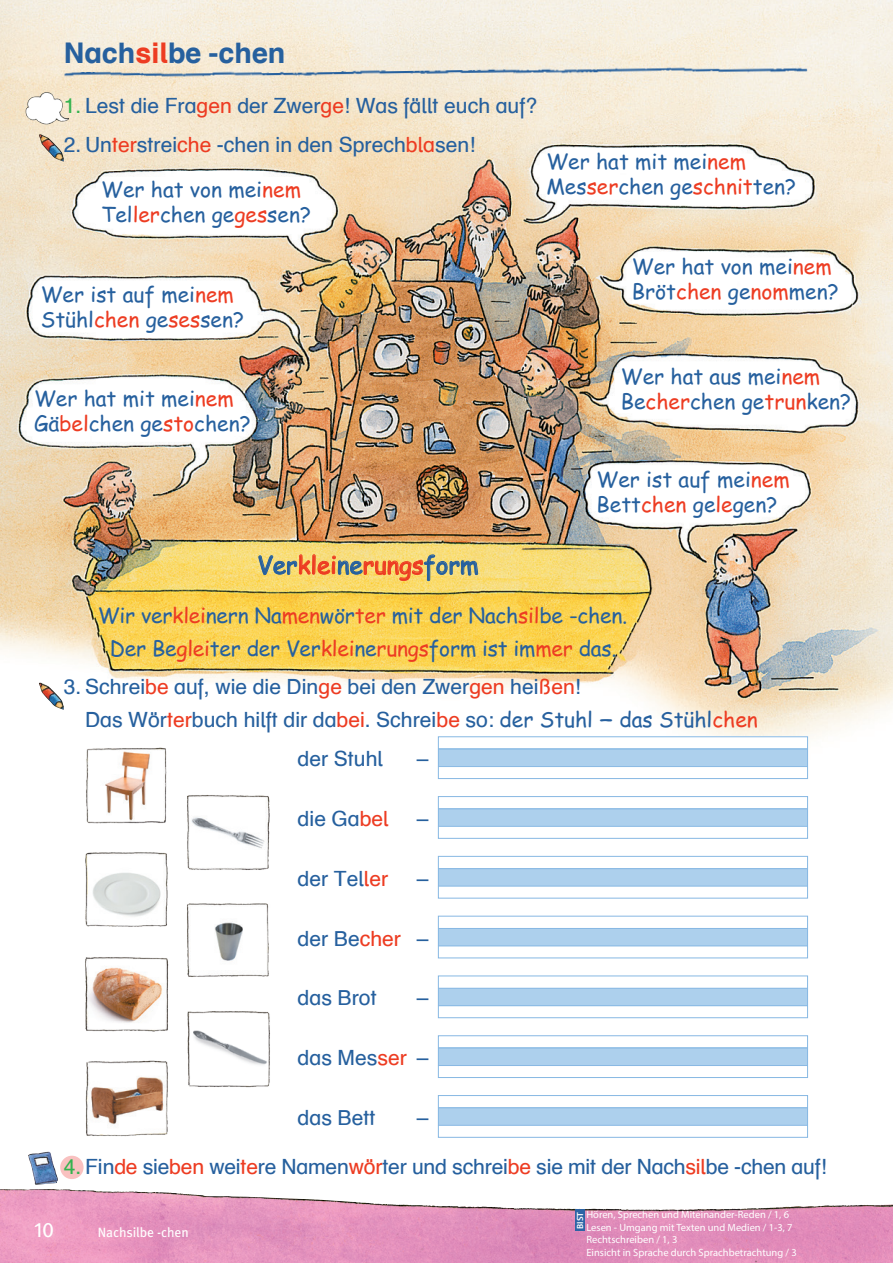
<style>
.page{position:relative;width:893px;height:1263px;background:#fff}
.page>*{position:absolute;margin:0;border:0;box-sizing:border-box;transform-origin:0 0}
.t1{font:28.5px "Schulbuch Nord OE Bold";color:#26609e}
.t2{font:24px "Comic Sans MSOE";color:#26609e}
.t3{font:21px/25.2px "Comic Sans MSOE";color:#26609e}
.t4{font:21px/33px "Schulbuch Nord OE Roman";color:#26609e}
.t5{font:21px "Meta Book Expert";color:#fff}
.t6{font:13.5px "Meta";color:#fff}
.t7{font:10.5px/12.6px "Myriad Pro";color:#fff}
.t8{font:600 9px "Myriad Pro";color:#fff}
.s1{color:#ed3c22}
.s2{color:#34b34f}
.s3{font-family:"Comic Sans MSOE"}
.s4{font-family:"Comic Sans MSOE";color:#ed3c22}
</style>
<div class="page">
<img style="left:0;top:0;width:893px;height:1179px">
<img style="left:26px;top:92px;width:43px;height:32px">
<img style="left:38px;top:134px;width:26px;height:28px">
<img style="left:38px;top:682px;width:26px;height:28px">
<div style="left:60px;top:1156px;width:24px;height:23px;background:#f9c1c0;border-radius:50%"></div>
<img style="left:28px;top:1152px;width:30px;height:33px">
<svg style="left:258px;top:554px;width:220px;height:55px;background:#e8c662"></svg>
<img style="left:0;top:1189px;width:893px;height:74px">
<img style="left:64px;top:62px;width:743px;height:20px">
<div style="left:438px;top:736px;width:370px;height:43px;background:#fff"></div>
<div style="left:438px;top:749px;width:370px;height:17px;background:#add0ed"></div>
<hr style="left:438px;top:749px;width:370px;height:1px;background:#87b8e3">
<hr style="left:438px;top:766px;width:370px;height:1px;background:#87b8e3">
<div style="left:438px;top:736px;width:370px;height:43px;border:1px solid #87b8e3"></div>
<div style="left:438px;top:796px;width:370px;height:43px;background:#fff"></div>
<div style="left:438px;top:808px;width:370px;height:18px;background:#add0ed"></div>
<hr style="left:438px;top:808px;width:370px;height:1px;background:#87b8e3">
<hr style="left:438px;top:826px;width:370px;height:1px;background:#87b8e3">
<div style="left:438px;top:796px;width:370px;height:43px;border:1px solid #87b8e3"></div>
<div style="left:438px;top:856px;width:370px;height:42px;background:#fff"></div>
<div style="left:438px;top:868px;width:370px;height:18px;background:#add0ed"></div>
<hr style="left:438px;top:868px;width:370px;height:1px;background:#87b8e3">
<hr style="left:438px;top:886px;width:370px;height:1px;background:#87b8e3">
<div style="left:438px;top:856px;width:370px;height:42px;border:1px solid #87b8e3"></div>
<div style="left:438px;top:916px;width:370px;height:42px;background:#fff"></div>
<div style="left:438px;top:928px;width:370px;height:17px;background:#add0ed"></div>
<hr style="left:438px;top:928px;width:370px;height:1px;background:#87b8e3">
<hr style="left:438px;top:945px;width:370px;height:1px;background:#87b8e3">
<div style="left:438px;top:916px;width:370px;height:42px;border:1px solid #87b8e3"></div>
<div style="left:438px;top:975px;width:370px;height:43px;background:#fff"></div>
<div style="left:438px;top:988px;width:370px;height:17px;background:#add0ed"></div>
<hr style="left:438px;top:988px;width:370px;height:1px;background:#87b8e3">
<hr style="left:438px;top:1005px;width:370px;height:1px;background:#87b8e3">
<div style="left:438px;top:975px;width:370px;height:43px;border:1px solid #87b8e3"></div>
<div style="left:438px;top:1035px;width:370px;height:43px;background:#fff"></div>
<div style="left:438px;top:1048px;width:370px;height:17px;background:#add0ed"></div>
<hr style="left:438px;top:1048px;width:370px;height:1px;background:#87b8e3">
<hr style="left:438px;top:1065px;width:370px;height:1px;background:#87b8e3">
<div style="left:438px;top:1035px;width:370px;height:43px;border:1px solid #87b8e3"></div>
<div style="left:438px;top:1095px;width:370px;height:43px;background:#fff"></div>
<div style="left:438px;top:1107px;width:370px;height:18px;background:#add0ed"></div>
<hr style="left:438px;top:1107px;width:370px;height:1px;background:#87b8e3">
<hr style="left:438px;top:1125px;width:370px;height:1px;background:#87b8e3">
<div style="left:438px;top:1095px;width:370px;height:43px;border:1px solid #87b8e3"></div>
<img style="left:186px;top:901px;width:86px;height:78px">
<img style="left:84px;top:1059px;width:86px;height:78px">
<img style="left:84px;top:954px;width:86px;height:79px">
<img style="left:185px;top:792px;width:87px;height:80px">
<img style="left:186px;top:1009px;width:87px;height:80px">
<img style="left:83px;top:746px;width:87px;height:80px">
<img style="left:83px;top:851px;width:87px;height:77px">
<div style="left:575px;top:1210px;width:10px;height:21px;background:#2d64a5"></div>
<h1 class="t1" style="left:64px;top:35px;width:223px">Nach<span class="s1">sil</span>be -chen</h1>
<p class="t4" style="left:64px;top:89px;width:475px"><span class="s2">1.</span> Lest die Fra<span class="s1">gen</span> der Zwer<span class="s1">ge</span>! Was fällt euch auf?</p>
<p class="t4" style="left:64px;top:128px;width:413px">2. Un<span class="s1">ter</span>strei<span class="s1">che</span> -chen in den Sprech<span class="s1">bla</span>sen!</p>
<p class="t3" style="left:101px;top:176px;width:211px">Wer hat von mei<span class="s1">nem<br></span>Tel<span class="s1">ler</span>chen ge<span class="s1">ges</span>sen?</p>
<p class="t3" style="left:546px;top:148px;width:251px">Wer hat mit mei<span class="s1">nem<br></span>Mes<span class="s1">ser</span>chen ge<span class="s1">schnit</span>ten?</p>
<p class="t3" style="left:41px;top:281px;width:205px">Wer ist auf mei<span class="s1">nem<br></span>Stühl<span class="s1">chen</span> ge<span class="s1">ses</span>sen?</p>
<p class="t3" style="left:632px;top:253px;width:208px">Wer hat von mei<span class="s1">nem<br></span>Bröt<span class="s1">chen</span> ge<span class="s1">nom</span>men?</p>
<p class="t3" style="left:621px;top:363px;width:201px">Wer hat aus mei<span class="s1">nem</span></p>
<p class="t3" style="left:34px;top:385px;width:201px">Wer hat mit mei<span class="s1">nem</span></p>
<p class="t3" style="left:621px;top:388px;width:232px">Be<span class="s1">cher</span>chen ge<span class="s1">trun</span>ken?</p>
<p class="t3" style="left:34px;top:410px;width:218px">Gä<span class="s1">bel</span>chen ge<span class="s1">sto</span>chen?</p>
<p class="t2" style="left:257px;top:547px;width:223px">Ver<span class="s1">klei</span>ne<span class="s1">rungs</span>form</p>
<p class="t3" style="left:597px;top:466px;width:195px">Wer ist auf mei<span class="s1">nem<br></span>Bett<span class="s1">chen</span> ge<span class="s1">le</span>gen?</p>
<p class="t3" style="left:98px;top:598px;width:531px;line-height:33px;text-align:center">Wir ver<span class="s1">klei</span>nern Na<span class="s1">men</span>wör<span class="s1">ter</span> mit der Nach<span class="s1">sil</span>be -chen.<br>Der Be<span class="s1">glei</span>ter der Ver<span class="s1">klei</span>ne<span class="s1">rungs</span>form ist im<span class="s1">mer</span> das.</p>
<p class="t4" style="left:85px;top:670px;width:674px;text-indent:-21px">3. Schrei<span class="s1">be</span> auf, wie die Din<span class="s1">ge</span> bei den Zwer<span class="s1">gen</span> hei<span class="s1">ßen</span>!<br>Das Wör<span class="s1">ter</span>buch hilft dir da<span class="s1">bei</span>. Schrei<span class="s1">be</span> so: <span class="s3">der Stuhl – das Stühl</span><span class="s4">chen</span></p>
<p class="t4" style="left:298px;top:742px;width:87px">der Stuhl</p>
<p class="t4" style="left:417px;top:742px;width:13px">–</p>
<p class="t4" style="left:298px;top:802px;width:93px">die Ga<span class="s1">bel</span></p>
<p class="t4" style="left:417px;top:802px;width:13px">–</p>
<p class="t4" style="left:298px;top:862px;width:92px">der Tel<span class="s1">ler</span></p>
<p class="t4" style="left:417px;top:862px;width:13px">–</p>
<p class="t4" style="left:298px;top:921px;width:132px">der Be<span class="s1">cher</span> –</p>
<p class="t4" style="left:298px;top:981px;width:81px">das Brot</p>
<p class="t4" style="left:417px;top:981px;width:13px">–</p>
<p class="t4" style="left:298px;top:1041px;width:132px">das Mes<span class="s1">ser</span> –</p>
<p class="t4" style="left:298px;top:1101px;width:79px">das Bett</p>
<p class="t4" style="left:417px;top:1101px;width:13px">–</p>
<p class="t4" style="left:64px;top:1150px;width:764px"><span class="s2">4.</span> Fin<span class="s1">de</span> sie<span class="s1">ben</span> wei<span class="s1">te</span>re Namen<span class="s1">wör</span>ter und schrei<span class="s1">be</span> sie mit der Nach<span class="s1">sil</span>be -chen auf!</p>
<p class="t5" style="left:34px;top:1217px;width:22px">10</p>
<p class="t6" style="left:98px;top:1224px;width:93px">Nachsilbe -chen</p>
<p class="t8" style="left:574px;top:1229px;width:18px;rotate:-90deg">BIST</p>
<p class="t7" style="left:586px;top:1208px;width:212px">Hören, Sprechen und Miteinander-Reden / 1, 6<br>Lesen - Umgang mit Texten und Medien / 1-3, 7<br>Rechtschreiben / 1, 3<br>Einsicht in Sprache durch Sprachbetrachtung / 3</p>
</div>
